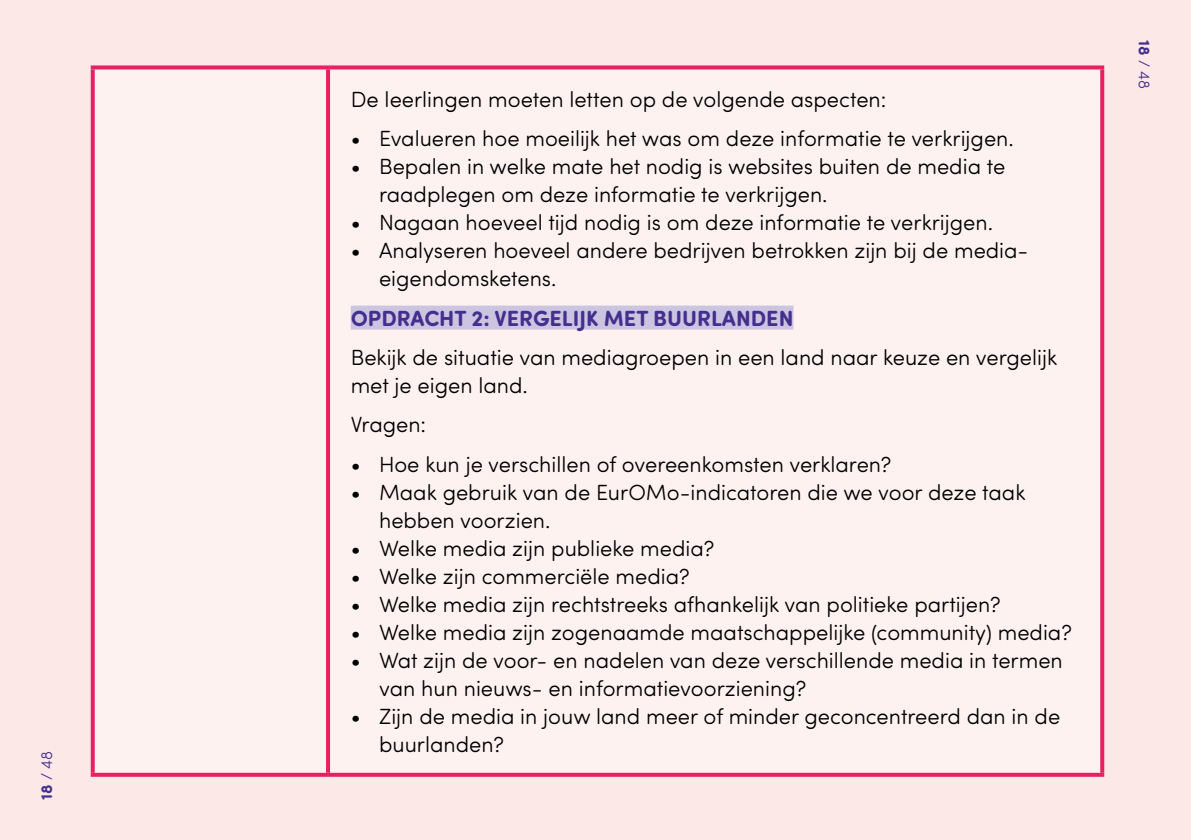
<style>
.page{position:relative;width:1191px;height:840px;background:#fff}
.page>*{position:absolute;margin:0;border:0;box-sizing:border-box;transform-origin:0 0}
.t1{font:300 22px/28px "Sofia Pro Soft";color:#000}
.t2{font:700 22px "Sofia Pro Soft";color:#452f8e}
.t3{font:300 16px "Sofia Pro Soft";color:#452f8e}
.s1{font-weight:700}
</style>
<div class="page">
<div style="left:0;top:0;width:1191px;height:839px;background:#fef2f1"></div>
<svg style="left:91px;top:65px;width:237px;height:4px"></svg>
<svg style="left:91px;top:69px;width:4px;height:703px;background:#e92d6c"></svg>
<svg style="left:328px;top:65px;width:776px;height:4px;background:#ea3672"></svg>
<hr style="left:326px;top:69px;width:4px;height:703px;background:#e82063">
<svg style="left:1100px;top:69px;width:4px;height:703px;background:#e92d6b"></svg>
<svg style="left:91px;top:772px;width:237px;height:4px"></svg>
<svg style="left:328px;top:772px;width:776px;height:4px;background:#ec497f"></svg>
<div style="left:351px;top:305px;width:442px;height:24px;background:#cbc5e1"></div>
<p class="t3" style="left:36px;top:799px;width:50px;rotate:-90deg"><span class="s1">18</span> / 48</p>
<p class="t1" style="left:351px;top:84px;width:537px">De leerlingen moeten letten op de volgende aspecten:</p>
<p class="t1" style="left:351px;top:123px;width:664px">• Evalueren hoe moeilijk het was om deze informatie te verkrijgen.</p>
<p class="t1" style="left:379px;top:151px;width:627px;text-indent:-28px">• Bepalen in welke mate het nodig is websites buiten de media te raadplegen om deze informatie te verkrijgen.</p>
<p class="t1" style="left:351px;top:207px;width:644px">• Nagaan hoeveel tijd nodig is om deze informatie te verkrijgen.</p>
<p class="t1" style="left:379px;top:235px;width:651px;text-indent:-28px">• Analyseren hoeveel andere bedrijven betrokken zijn bij de media&shy;eigendomsketens.</p>
<p class="t2" style="left:351px;top:302px;width:444px">OPDRACHT 2: VERGELIJK MET BUURLANDEN</p>
<p class="t1" style="left:351px;top:342px;width:708px">Bekijk de situatie van mediagroepen in een land naar keuze en vergelijk met je eigen land.</p>
<p class="t1" style="left:351px;top:409px;width:77px">Vragen:</p>
<p class="t1" style="left:351px;top:449px;width:542px">• Hoe kun je verschillen of overeenkomsten verklaren?</p>
<p class="t1" style="left:379px;top:477px;width:648px;text-indent:-28px">• Maak gebruik van de EurOMo-indicatoren die we voor deze taak hebben voorzien.</p>
<p class="t1" style="left:351px;top:533px;width:365px">• Welke media zijn publieke media?</p>
<p class="t1" style="left:351px;top:561px;width:340px">• Welke zijn commerciële media?</p>
<p class="t1" style="left:351px;top:589px;width:651px">• Welke media zijn rechtstreeks afhankelijk van politieke partijen?</p>
<p class="t1" style="left:351px;top:617px;width:722px">• Welke media zijn zogenaamde maatschappelijke (community) media?</p>
<p class="t1" style="left:379px;top:645px;width:685px;text-indent:-28px">• Wat zijn de voor- en nadelen van deze verschillende media in termen van hun nieuws- en informatievoorziening?</p>
<p class="t1" style="left:379px;top:701px;width:682px;text-indent:-28px">• Zijn de media in jouw land meer of minder geconcentreerd dan in de buurlanden?</p>
<p class="t3" style="left:1155px;top:40px;width:50px;rotate:90deg"><span class="s1">18</span> / 48</p>
</div>
